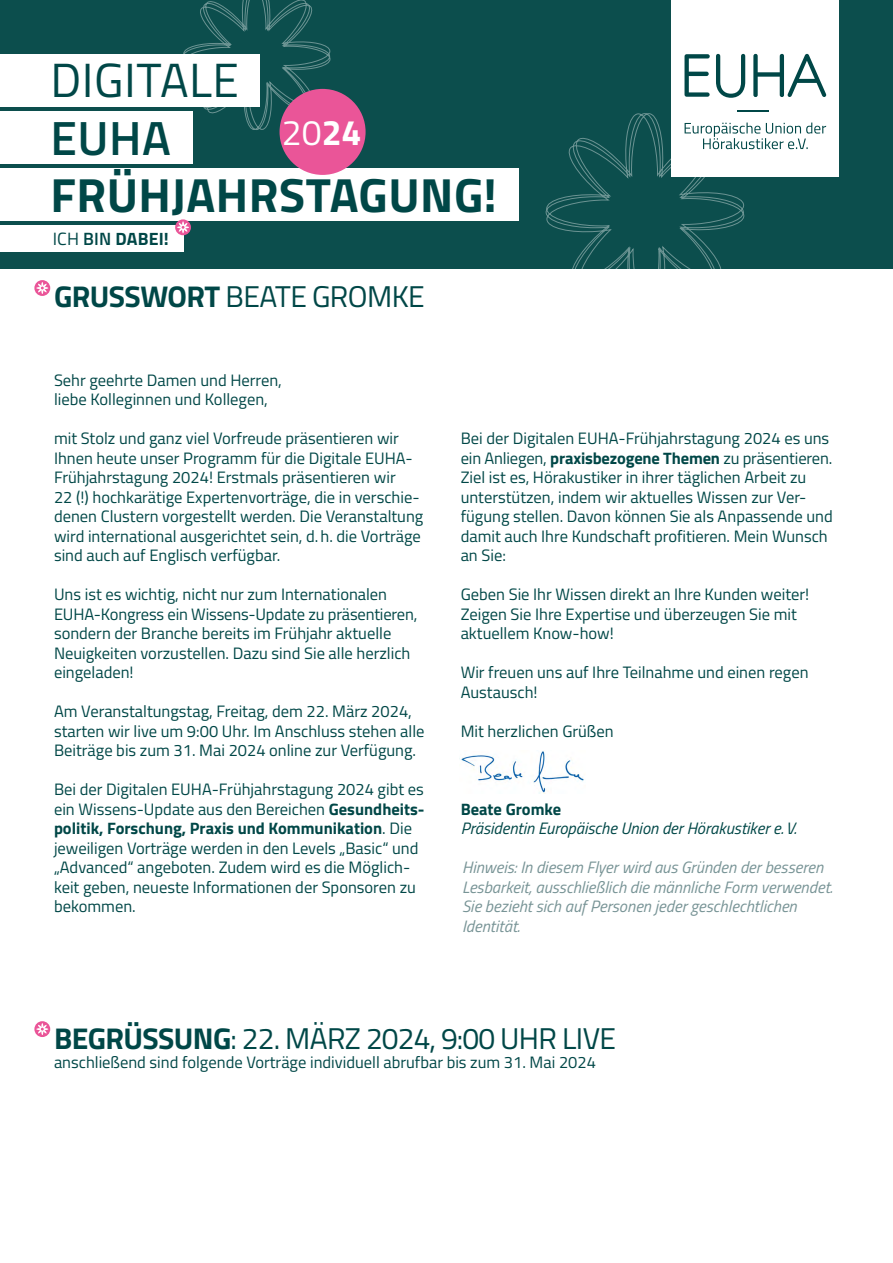
<style>
.page{position:relative;width:893px;height:1263px;background:#fff}
.page>*{position:absolute;margin:0;border:0;box-sizing:border-box;transform-origin:0 0}
.t1{font:700 48px "Titillium Web";letter-spacing:.01em;color:#004747}
.t2{font:48px "Titillium Web";letter-spacing:.01em;color:#004747}
.t3{font:600 48px "Titillium Web";color:#004747}
.t4{font:35.55px "Titillium Web";color:#fff}
.t5{font:30px "Titillium Web";letter-spacing:-.02em;color:#004747}
.t6{font:700 17.85px "Titillium Web";letter-spacing:.01em;color:#004747}
.t7{font:16.5px/19.5px "Titillium Web";color:#004747}
.t8{font:italic 16.5px/19.5px "Titillium Web";color:#789496}
.t9{font:italic 16.5px "Titillium Web";color:#004747}
.t10{font:700 16.5px "Titillium Web";color:#004747}
.s1{font-weight:400}
.s2{font-weight:600}
.s3{font-weight:700}
</style>
<div class="page">
<div style="left:0;top:0;width:893px;height:269px;background:#0c4e4d"></div>
<svg style="left:183px;top:0;width:147px;height:130px"></svg>
<div style="left:0;top:54px;width:259px;height:53px;background:#fff"></div>
<div style="left:0;top:111px;width:192px;height:53px;background:#fff"></div>
<div style="left:0;top:168px;width:519px;height:53px;background:#fff"></div>
<div style="left:0;top:225px;width:183px;height:27px;background:#fff"></div>
<svg style="left:175px;top:219px;width:16px;height:16px"></svg>
<svg style="left:177px;top:221px;width:12px;height:12px"></svg>
<svg style="left:34px;top:280px;width:16px;height:16px"></svg>
<svg style="left:36px;top:282px;width:12px;height:12px"></svg>
<svg style="left:34px;top:1021px;width:16px;height:16px"></svg>
<svg style="left:36px;top:1023px;width:12px;height:12px"></svg>
<div style="left:672px;top:0;width:167px;height:176px;background:#fff"></div>
<svg style="left:545px;top:113px;width:281px;height:156px"></svg>
<hr style="left:737px;top:111px;width:32px;height:1px;background:#004747">
<svg style="left:753px;top:54px;width:73px;height:43px"></svg>
<svg style="left:716px;top:54px;width:29px;height:44px"></svg>
<svg style="left:684px;top:54px;width:26px;height:43px"></svg>
<div style="left:280px;top:89px;width:86px;height:86px;background:#ea5598;border-radius:50%"></div>
<img style="left:459px;top:751px;width:125px;height:42px">
<p class="t2" style="left:50px;top:45px;width:190px">DIGITALE</p>
<p class="t3" style="left:50px;top:102px;width:122px">EUHA</p>
<p class="t1" style="left:50px;top:159px;width:448px">FRÜHJAHRSTAGUNG!</p>
<p class="t6" style="left:53px;top:225px;width:118px"><span class="s1">ICH</span> <span class="s2">BIN</span> DABEI!</p>
<p class="t4" style="left:282px;top:107px;width:81px">20<span class="s3">24</span></p>
<p class="t5" style="left:54px;top:275px;width:372px"><span class="s3">GRUSSWORT</span> BEATE GROMKE</p>
<p class="t7" style="left:54px;top:369px;width:229px">Sehr geehrte Damen und Herren,</p>
<p class="t7" style="left:54px;top:389px;width:215px">liebe Kolleginnen und Kollegen,</p>
<p class="t7" style="left:54px;top:428px;width:371px">mit Stolz und ganz viel Vorfreude präsentieren wir Ihnen heute unser Programm für die Digitale EUHA-Frühjahrstagung 2024! Erstmals präsentieren wir<br>22 (!) hochkarätige Expertenvorträge, die in verschie&shy;denen Clustern vorgestellt werden. Die Veranstaltung wird international ausgerichtet sein, d.h. die Vorträge sind auch auf Englisch verfügbar.</p>
<p class="t7" style="left:54px;top:584px;width:365px">Uns ist es wichtig, nicht nur zum Internationalen EUHA-Kongress ein Wissens-Update zu präsentieren, sondern der Branche bereits im Frühjahr aktuelle Neuigkeiten vorzustellen. Dazu sind Sie alle herzlich eingeladen!</p>
<p class="t7" style="left:54px;top:701px;width:372px">Am Veranstaltungstag, Freitag, dem 22. März 2024, starten wir live um 9:00 Uhr. Im Anschluss stehen alle<br>Beiträge bis zum 31. Mai 2024 online zur Verfügung.</p>
<p class="t7" style="left:54px;top:779px;width:372px">Bei der Digitalen EUHA-Frühjahrstagung 2024 gibt es ein Wissens-Update aus den Bereichen <span class="s3">Gesundheits&shy;politik, Forschung, Praxis und Kommunikation</span>. Die jeweiligen Vorträge werden in den Levels „Basic“ und „Advanced“ angeboten. Zudem wird es die Möglich&shy;keit geben, neueste Informationen der Sponsoren zu bekommen.</p>
<p class="t7" style="left:461px;top:428px;width:374px">Bei der Digitalen EUHA-Frühjahrstagung 2024 es uns ein Anliegen, <span class="s3">praxisbezogene Themen</span> zu präsentieren.<br>Ziel ist es, Hörakustiker in ihrer täglichen Arbeit zu unterstützen, indem wir aktuelles Wissen zur Ver&shy;fügung stellen. Davon können Sie als Anpassende und damit auch Ihre Kundschaft profitieren. Mein Wunsch an Sie:</p>
<p class="t7" style="left:461px;top:584px;width:350px">Geben Sie Ihr Wissen direkt an Ihre Kunden weiter!<br>Zeigen Sie Ihre Expertise und überzeugen Sie mit aktuellem Know-how!</p>
<p class="t7" style="left:461px;top:662px;width:349px">Wir freuen uns auf Ihre Teilnahme und einen regen<br>Austausch!</p>
<p class="t7" style="left:461px;top:720px;width:154px">Mit herzlichen Grüßen</p>
<p class="t10" style="left:461px;top:796px;width:102px">Beate Gromke</p>
<p class="t9" style="left:461px;top:816px;width:337px">Präsidentin Europäische Union der Hörakustiker e.V.</p>
<p class="t8" style="left:462px;top:857px;width:372px">Hinweis: In diesem Flyer wird aus Gründen der besseren Lesbarkeit, ausschließlich die männliche Form verwendet.<br>Sie bezieht sich auf Personen jeder geschlechtlichen Identität.</p>
<p class="t5" style="left:54px;top:1016px;width:564px"><span class="s3">BEGRÜSSUNG</span>: 22. MÄRZ 2024, 9:00 UHR LIVE</p>
<p class="t7" style="left:54px;top:1052px;width:543px">anschließend sind folgende Vorträge individuell abrufbar bis zum 31. Mai 2024</p>
</div>
